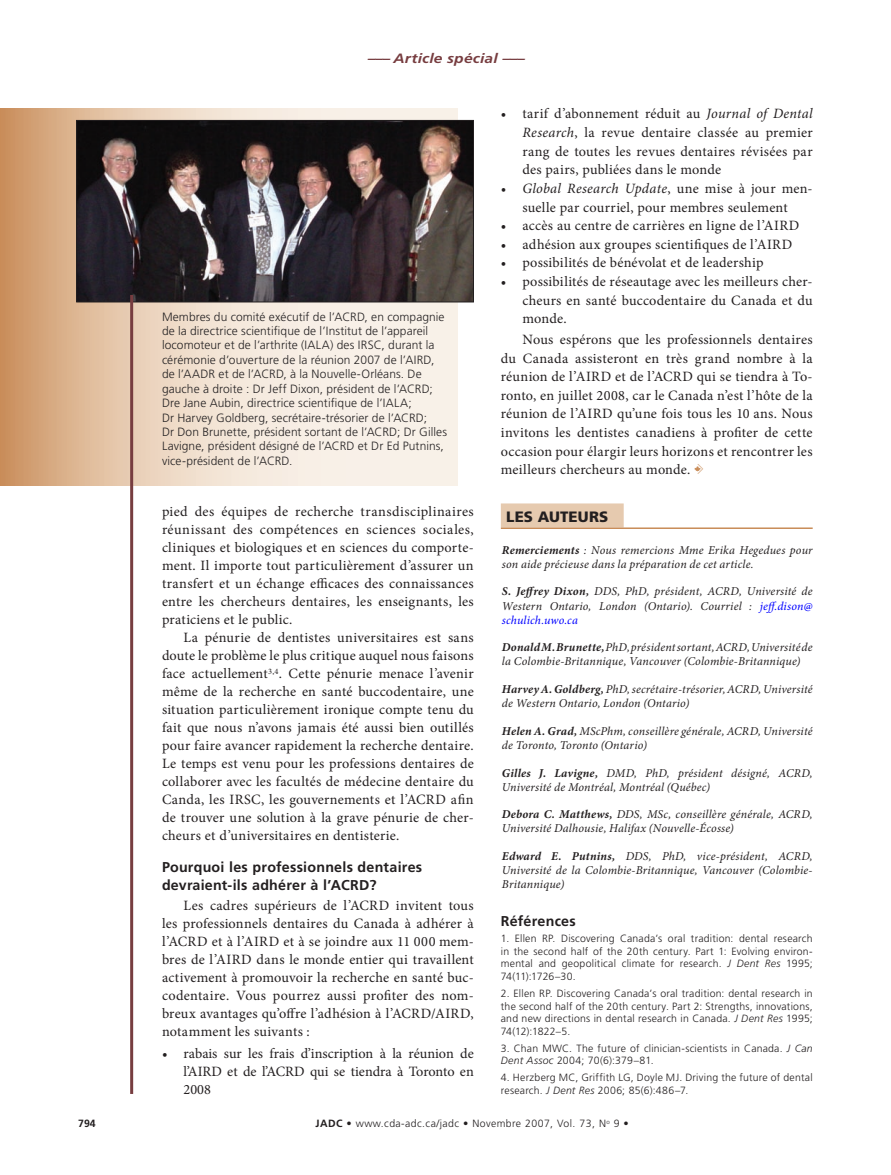
<style>
.page{position:relative;width:891px;height:1175px;background:#fff}
.page>*{position:absolute;margin:0;border:0;box-sizing:border-box;transform-origin:0 0}
._1_-_THE_AUTHOR__hea{font:900 15px "Frutiger LT Std";letter-spacing:.01em;color:#231f20}
._1-body_minion_fr{font:14.25px/18px "Minion Pro";letter-spacing:.015em;color:#231f20;text-align:justify}
._1_-body_bullet{font:14.25px/18.6px "Minion Pro";letter-spacing:.015em;color:#231f20;text-align:justify}
._1_-Subheads{font:700 14.25px/18px "Frutiger LT Std";letter-spacing:.015em;color:#231f20}
.t1{font:italic 700 13.5px "Frutiger LT Std";letter-spacing:.01em;color:#773d40;scale:1.15 1}
._1_-Author_info_blur{font:italic 12px/14.1px "Minion Pro";letter-spacing:.015em;color:#231f20}
._1_-captions{font:300 12px/14.4px "Frutiger LT Std";letter-spacing:.01em;color:#262324}
._1_-references_clini{font:300 10.5px/12.6px "Frutiger LT Std";letter-spacing:.02em;color:#231f20;text-align:justify}
._1_-references_clini-2{font:300 10.5px "Frutiger LT Std";letter-spacing:.04em;color:#231f20}
.t2{font:700 10.5px "Frutiger LT Std";color:#231f20}
.s1{font-style:italic}
.s2{font-family:"CDA";color:#c98c58}
.s3{font-weight:700}
.s4{color:#00f}
</style>
<div class="page">
<svg style="left:0;top:108px;width:458px;height:377px;background:#e9d0b9"></svg>
<img style="left:78px;top:122px;width:394px;height:178px">
<div style="left:76px;top:120px;width:398px;height:182px;border:1px solid #231f20"></div>
<hr style="left:130px;top:295px;width:3px;height:799px;background:#773d40">
<div style="left:501px;top:503px;width:123px;height:24px;background:#e6caaf"></div>
<hr style="left:501px;top:527px;width:312px;height:2px;background:#c98c58">
<p class="t1" style="left:368px;top:51px;width:138px">––– Article spécial –––</p>
<p class="_1_-captions" style="left:162px;top:309px;width:287px">Membres du comité exécutif de l’ACRD, en compagnie de la directrice scientifique de l’Institut de l’appareil locomoteur et de l’arthrite (IALA) des IRSC, durant la cérémonie d’ouverture de la réunion 2007 de l’AIRD, de l’AADR et de l’ACRD, à la Nouvelle-Orléans. De gauche à droite : Dr Jeff Dixon, président de l’ACRD; Dre Jane Aubin, directrice scientifique de l’IALA;<br>Dr Harvey Goldberg, secrétaire-trésorier de l’ACRD;<br>Dr Don Brunette, président sortant de l’ACRD; Dr Gilles Lavigne, président désigné de l’ACRD et Dr Ed Putnins, vice-président de l’ACRD.</p>
<p class="_1-body_minion_fr" style="left:162px;top:503px;width:313px">pied des équipes de recherche transdisciplinaires réunissant des compétences en sciences sociales, cliniques et biologiques et en sciences du comporte&shy;ment. Il importe tout particulièrement d’assurer un transfert et un échange efficaces des connaissances entre les chercheurs dentaires, les enseignants, les praticiens et le public.</p>
<p class="_1-body_minion_fr" style="left:162px;top:629px;width:313px;text-indent:22px">La pénurie de dentistes universitaires est sans doute le problème le plus critique auquel nous faisons face actuellement<sup>3,4</sup>. Cette pénurie menace l’avenir même de la recherche en santé buccodentaire, une situation particulièrement ironique compte tenu du fait que nous n’avons jamais été aussi bien outillés pour faire avancer rapidement la recherche dentaire.<br>Le temps est venu pour les professions dentaires de collaborer avec les facultés de médecine dentaire du Canda, les IRSC, les gouvernements et l’ACRD afin de trouver une solution à la grave pénurie de cher&shy;cheurs et d’universitaires en dentisterie.</p>
<p class="_1_-Subheads" style="left:162px;top:858px;width:262px">Pourquoi les professionnels dentaires devraient-ils adhérer à l’ACRD?</p>
<p class="_1-body_minion_fr" style="left:162px;top:896px;width:313px;text-indent:22px">Les cadres supérieurs de l’ACRD invitent tous les professionnels dentaires du Canada à adhérer à l’ACRD et à l’AIRD et à se joindre aux 11 000 mem&shy;bres de l’AIRD dans le monde entier qui travaillent activement à promouvoir la recherche en santé buc&shy;codentaire. Vous pourrez aussi profiter des nom&shy;breux avantages qu’offre l’adhésion à l’ACRD/AIRD, notamment les suivants :</p>
<p class="_1_-body_bullet" style="left:184px;top:1044px;width:292px;line-height:18px;text-indent:-22px">• rabais sur les frais d’inscription à la réunion de l’AIRD et de l’ACRD qui se tiendra à Toronto en 2008</p>
<p class="_1_-body_bullet" style="left:522px;top:105px;width:292px;text-indent:-22px">• tarif d’abonnement réduit au <span class="s1">Journal of Dental Research</span>, la revue dentaire classée au premier rang de toutes les revues dentaires révisées par des pairs, publiées dans le monde</p>
<p class="_1_-body_bullet" style="left:501px;top:179px;width:313px;text-align:center"><span class="s1">• Global Research Update</span>, une mise à jour men&shy;suelle par courriel, pour membres seulement</p>
<p class="_1_-body_bullet" style="left:501px;top:216px;width:300px">• accès au centre de carrières en ligne de l’AIRD</p>
<p class="_1_-body_bullet" style="left:501px;top:235px;width:293px">• adhésion aux groupes scientifiques de l’AIRD</p>
<p class="_1_-body_bullet" style="left:501px;top:253px;width:264px">• possibilités de bénévolat et de leadership</p>
<p class="_1_-body_bullet" style="left:522px;top:272px;width:292px;text-indent:-22px">• possibilités de réseautage avec les meilleurs cher&shy;cheurs en santé buccodentaire du Canada et du monde.</p>
<p class="_1-body_minion_fr" style="left:501px;top:330px;width:313px;line-height:18.6px;text-indent:22px">Nous espérons que les professionnels dentaires du Canada assisteront en très grand nombre à la réunion de l’AIRD et de l’ACRD qui se tiendra à To&shy;ronto, en juillet 2008, car le Canada n’est l’hôte de la réunion de l’AIRD qu’une fois tous les 10 ans. Nous invitons les dentistes canadiens à profiter de cette occasion pour élargir leurs horizons et rencontrer les meilleurs chercheurs au monde. <span class="s2">a</span></p>
<p class="_1_-_THE_AUTHOR__hea" style="left:506px;top:508px;width:104px">LES AUTEURS</p>
<p class="_1_-Author_info_blur" style="left:502px;top:543px;width:312px"><span class="s3">Remerciements</span> : Nous remercions Mme Erika Hegedues pour son aide précieuse dans la préparation de cet article.</p>
<p class="_1_-Author_info_blur" style="left:502px;top:584px;width:312px;text-align:justify"><span class="s3">S. Jeffrey Dixon,</span> DDS, PhD, président, ACRD, Université de Western Ontario, London (Ontario). Courriel : <span class="s4">jeff.dison@ schulich.uwo.ca</span></p>
<p class="_1_-Author_info_blur" style="left:502px;top:640px;width:312px"><span class="s3">Donald M. Brunette,</span> PhD, président sortant, ACRD, Université de la Colombie-Britannique, Vancouver (Colombie-Britannique)</p>
<p class="_1_-Author_info_blur" style="left:502px;top:682px;width:312px"><span class="s3">Harvey A. Goldberg,</span> PhD, secrétaire-trésorier, ACRD, Université de Western Ontario, London (Ontario)</p>
<p class="_1_-Author_info_blur" style="left:502px;top:724px;width:312px"><span class="s3">Helen A. Grad,</span> MScPhm, conseillère générale, ACRD, Université de Toronto, Toronto (Ontario)</p>
<p class="_1_-Author_info_blur" style="left:502px;top:765px;width:312px"><span class="s3">Gilles J. Lavigne,</span> DMD, PhD, président désigné, ACRD,<br>Université de Montréal, Montréal (Québec)</p>
<p class="_1_-Author_info_blur" style="left:502px;top:807px;width:312px"><span class="s3">Debora C. Matthews,</span> DDS, MSc, conseillère générale, ACRD,<br>Université Dalhousie, Halifax (Nouvelle-Écosse)</p>
<p class="_1_-Author_info_blur" style="left:502px;top:849px;width:312px;text-align:justify"><span class="s3">Edward E. Putnins,</span> DDS, PhD, vice-président, ACRD, Université de la Colombie-Britannique, Vancouver (Colombie-Britannique)</p>
<p class="_1_-Subheads" style="left:501px;top:912px;width:76px">Références</p>
<p class="_1_-references_clini" style="left:501px;top:932px;width:313px">1. Ellen RP. Discovering Canada’s oral tradition: dental research in the second half of the 20th century. Part 1: Evolving environ&shy;mental and geopolitical climate for research. <span class="s1">J Dent Res</span> 1995; 74(11):1726–30.</p>
<p class="_1_-references_clini" style="left:501px;top:987px;width:313px">2. Ellen RP. Discovering Canada’s oral tradition: dental research in the second half of the 20th century. Part 2: Strengths, innovations, and new directions in dental research in Canada. <span class="s1">J Dent Res</span> 1995; 74(12):1822–5.</p>
<p class="_1_-references_clini" style="left:501px;top:1042px;width:313px">3. Chan MWC. The future of clinician-scientists in Canada. <span class="s1">J Can<br>Dent Assoc</span> 2004; 70(6):379–81.</p>
<p class="_1_-references_clini" style="left:501px;top:1071px;width:313px">4. Herzberg MC, Griffith LG, Doyle MJ. Driving the future of dental research. <span class="s1">J Dent Res</span> 2006; 85(6):486–7.</p>
<p class="t2" style="left:78px;top:1117px;width:19px">794</p>
<p class="_1_-references_clini-2" style="left:316px;top:1117px;width:315px"><span class="s3">JADC •</span> www.cda-adc.ca/jadc • Novembre 2007, Vol. 73, N<sup>o</sup> 9 •</p>
</div>
